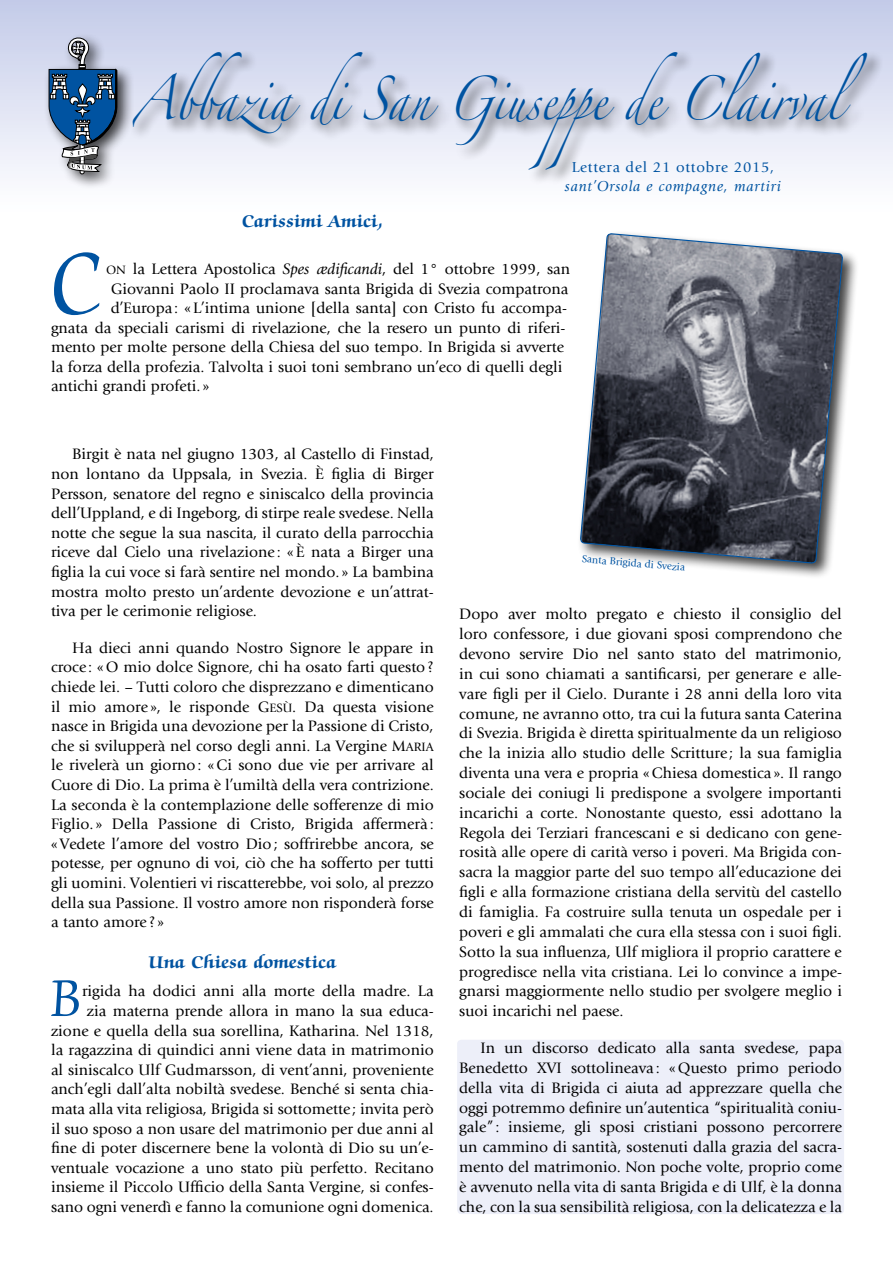
<style>
.page{position:relative;width:893px;height:1263px;background:#fff}
.page>*{position:absolute;margin:0;border:0;box-sizing:border-box;transform-origin:0 0}
.t1{font:100.2px "Zapf Chancery Std";color:#0053a1;scale:.91 1}
.t2{font:60px "Zapf Chancery Std";color:#0053a1;scale:.91 1}
.t3{font:39.6px "Zapfino";color:#0053a1;scale:.79 1}
.t4{font:700 19.5px "Zapf Chancery Std";letter-spacing:.015em;color:#0053a1}
.t5{font:15.75px/19.6px "Giovanni";color:#000;text-align:justify}
.t6{font:italic 15px "Giovanni";letter-spacing:.05em;color:#0053a1}
.t7{font:15px "Giovanni";letter-spacing:.05em;color:#0053a1}
.t8{font:10.5px "Giovanni";color:#0053a1}
.s1{font-family:"Giovanni Book SC800";font-size:12.6px}
.s2{font-style:italic}
.s3{font-family:"Giovanni Book SC800"}
</style>
<div class="page">
<div style="left:0;top:0;width:893px;height:213px;background:linear-gradient(to bottom,#c3cbe8,#fff)"></div>
<div style="left:130px;top:50px;width:754px;height:136px;background:#000;opacity:.75"></div>
<div style="left:43px;top:33px;width:92px;height:157px;background:#000;opacity:.75"></div>
<svg style="left:49px;top:38px;width:68px;height:136px"></svg>
<div style="left:577px;top:230px;width:282px;height:350px;background:#000;opacity:.75"></div>
<svg style="left:579px;top:233px;width:264px;height:331px"></svg>
<div style="left:457px;top:1040px;width:387px;height:174px;background:#edeff9;border-radius:4px"></div>
<h3 class="t3" style="left:134px;top:82px;width:929px">Abbazia di San Giuseppe de Clairval</h3>
<p class="t7" style="left:572px;top:158px;width:204px">Lettera del 21 ottobre 2015,</p>
<p class="t6" style="left:565px;top:178px;width:217px">sant’Orsola e compagne, martiri</p>
<p class="t4" style="left:242px;top:211px;width:143px">Carissimi Amici,</p>
<h1 class="t1" style="left:51px;top:232px;width:57px">C</h1>
<p class="t5" style="left:106px;top:260px;width:466px"><span class="s1">ON</span> la Lettera Apostolica <span class="s2">Spes ædificandi</span>, del 1° ottobre 1999, san</p>
<p class="t5" style="left:111px;top:279px;width:459px">Giovanni Paolo II proclamava santa Brigida di Svezia compatrona</p>
<p class="t5" style="left:111px;top:299px;width:458px">d’Europa : «L’intima unione [della santa] con Cristo fu accompa-</p>
<p class="t5" style="left:51px;top:318px;width:516px">gnata da speciali carismi di rivelazione, che la resero un punto di riferi-</p>
<p class="t5" style="left:51px;top:338px;width:514px">mento per molte persone della Chiesa del suo tempo. In Brigida si avverte</p>
<p class="t5" style="left:51px;top:357px;width:513px">la forza della profezia. Talvolta i suoi toni sembrano un’eco di quelli degli</p>
<p class="t5" style="left:51px;top:377px;width:160px">antichi grandi profeti. »</p>
<p class="t5" style="left:51px;top:444px;width:384px;text-indent:21px">Birgit è nata nel giugno 1303, al Castello di Finstad, non lontano da Uppsala, in Svezia. È figlia di Birger Persson, senatore del regno e siniscalco della provincia dell’Uppland, e di Ingeborg, di stirpe reale svedese. Nella notte che segue la sua nascita, il curato della parrocchia riceve dal Cielo una rivelazione : «È nata a Birger una figlia la cui voce si farà sentire nel mondo. » La bambina mostra molto presto un’ardente devozione e un’attrat&shy;tiva per le cerimonie religiose.</p>
<p class="t5" style="left:51px;top:638px;width:384px;text-indent:21px">Ha dieci anni quando Nostro Signore le appare in croce : «O mio dolce Signore, chi ha osato farti questo? chiede lei. – Tutti coloro che disprezzano e dimenticano il mio amore », le risponde <span class="s3">G</span><span class="s1">ESÙ</span>. Da questa visione nasce in Brigida una devozione per la Passione di Cristo, che si svilupperà nel corso degli anni. La Vergine <span class="s3">M</span><span class="s1">ARIA </span>le rivelerà un giorno: «Ci sono due vie per arrivare al Cuore di Dio. La prima è l’umiltà della vera contrizione.<br>La seconda è la contemplazione delle sofferenze di mio Figlio. » Della Passione di Cristo, Brigida affermerà : «Vedete l’amore del vostro Dio; soffrirebbe ancora, se potesse, per ognuno di voi, ciò che ha sofferto per tutti gli uomini. Volentieri vi riscatterebbe, voi solo, al prezzo della sua Passione. Il vostro amore non risponderà forse a tanto amore ? »</p>
<p class="t4" style="left:149px;top:952px;width:189px">Una Chiesa domestica</p>
<h2 class="t2" style="left:51px;top:967px;width:35px">B</h2>
<p class="t5" style="left:51px;top:981px;width:384px;text-align:right">rigida ha dodici anni alla morte della madre. La<br>zia materna prende allora in mano la sua educa&shy;zione e quella della sua sorellina, Katharina. Nel 1318, la ragazzina di quindici anni viene data in matrimonio al siniscalco Ulf Gudmarsson, di vent’anni, proveniente anch’egli dall’alta nobiltà svedese. Benché si senta chia&shy;mata alla vita religiosa, Brigida si sottomette ; invita però il suo sposo a non usare del matrimonio per due anni al fine di poter discernere bene la volontà di Dio su un’e&shy;ventuale vocazione a uno stato più perfetto. Recitano insieme il Piccolo Ufficio della Santa Vergine, si confes&shy;sano ogni venerdì e fanno la comunione ogni domenica.</p>
<p class="t8" style="left:582px;top:552px;width:105px;rotate:5deg">Santa Brigida di Svezia</p>
<p class="t5" style="left:459px;top:604px;width:384px">Dopo aver molto pregato e chiesto il consiglio del loro confessore, i due giovani sposi comprendono che devono servire Dio nel santo stato del matrimonio, in cui sono chiamati a santificarsi, per generare e alle&shy;vare figli per il Cielo. Durante i 28 anni della loro vita comune, ne avranno otto, tra cui la futura santa Caterina di Svezia. Brigida è diretta spiritualmente da un religioso che la inizia allo studio delle Scritture ; la sua famiglia diventa una vera e propria «Chiesa domestica ». Il rango sociale dei coniugi li predispone a svolgere importanti incarichi a corte. Nonostante questo, essi adottano la Regola dei Terziari francescani e si dedicano con gene&shy;rosità alle opere di carità verso i poveri. Ma Brigida con&shy;sacra la maggior parte del suo tempo all’educazione dei figli e alla formazione cristiana della servitù del castello di famiglia. Fa costruire sulla tenuta un ospedale per i poveri e gli ammalati che cura ella stessa con i suoi figli.<br>Sotto la sua influenza, Ulf migliora il proprio carattere e progredisce nella vita cristiana. Lei lo convince a impe&shy;gnarsi maggiormente nello studio per svolgere meglio i suoi incarichi nel paese.</p>
<p class="t5" style="left:459px;top:1038px;width:384px;text-indent:21px">In un discorso dedicato alla santa svedese, papa Benedetto XVI sottolineava : «Questo primo periodo della vita di Brigida ci aiuta ad apprezzare quella che oggi potremmo definire un’autentica “spiritualità coniu&shy;gale” : insieme, gli sposi cristiani possono percorrere un cammino di santità, sostenuti dalla grazia del sacra&shy;mento del matrimonio. Non poche volte, proprio come è avvenuto nella vita di santa Brigida e di Ulf, è la donna che, con la sua sensibilità religiosa, con la delicatezza e la</p>
</div>
